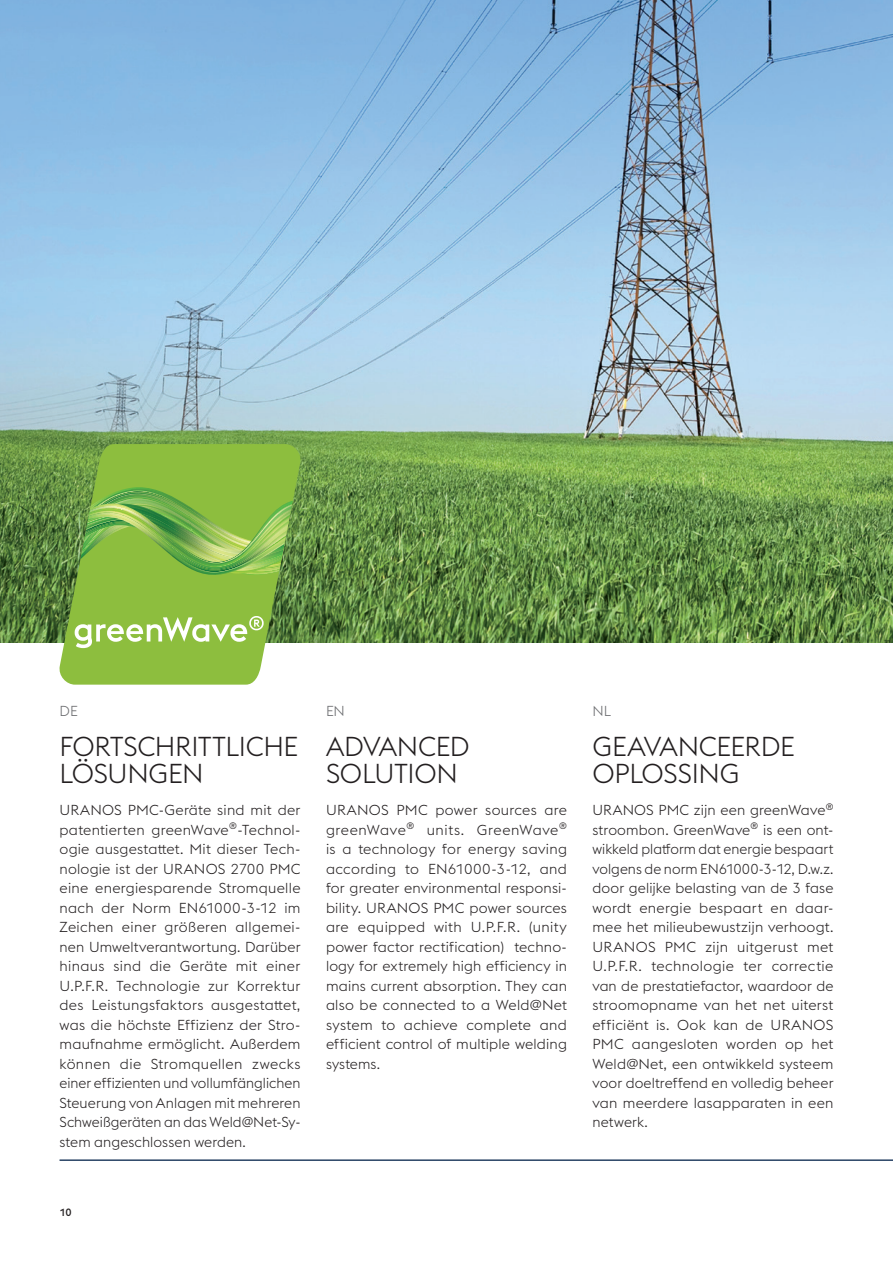
<style>
.page{position:relative;width:893px;height:1263px;background:#fff}
.page>*{position:absolute;margin:0;border:0;box-sizing:border-box;transform-origin:0 0}
.HL-2_single_column{font:300 27px/27px "voestalpine";letter-spacing:-.01em;color:#231f20}
.Copy_9_5_13_DE{font:300 14.25px/19.5px "voestalpine";letter-spacing:.005em;color:#231f20;text-align:justify}
.Copy_9_5_13_NL{font:300 14.25px/19.5px "voestalpine";letter-spacing:.01em;color:#231f20;text-align:justify}
.Copy_9_5_13_EN{font:300 14.25px/19.5px "voestalpine";letter-spacing:.01em;color:#231f20;text-align:justify}
.Language_single_colu{font:300 14.25px "voestalpine";color:#6c6d70}
.t1{font:500 10.5px "voestalpine";color:#231f20}
</style>
<div class="page">
<hr style="left:60px;top:1159px;width:833px;height:2px;background:#284264">
<img style="left:0;top:0;width:893px;height:643px">
<svg style="left:60px;top:444px;width:240px;height:241px;background:#89b549"></svg>
<svg style="left:75px;top:616px;width:189px;height:32px"></svg>
<svg style="left:80px;top:487px;width:213px;height:89px;background:#84b84c"></svg>
<p class="Language_single_colu" style="left:60px;top:703px;width:20px">DE</p>
<p class="HL-2_single_column" style="left:60px;top:733px;width:240px">FORTSCHRITTLICHE<br>LÖSUNGEN</p>
<p class="Copy_9_5_13_DE" style="left:60px;top:800px;width:242px">URANOS PMC-Geräte sind mit der patentierten greenWave<sup>®</sup>-Technol&shy;ogie ausgestattet. Mit dieser Tech&shy;nologie ist der URANOS 2700 PMC eine energiesparende Stromquelle nach der Norm EN61000-3-12 im Zeichen einer größeren allgemei&shy;nen Umweltverantwortung. Darüber hinaus sind die Geräte mit einer U.P.F.R. Technologie zur Korrektur des Leistungsfaktors ausgestattet, was die höchste Effizienz der Stro&shy;maufnahme ermöglicht. Außerdem können die Stromquellen zwecks einer effizienten und vollumfänglichen Steuerung von Anlagen mit mehreren Schweißgeräten an das Weld@Net-Sy&shy;stem angeschlossen werden.</p>
<p class="t1" style="left:60px;top:1206px;width:14px">10</p>
<p class="Language_single_colu" style="left:326px;top:703px;width:20px">EN</p>
<p class="HL-2_single_column" style="left:326px;top:733px;width:145px">ADVANCED<br>SOLUTION</p>
<p class="Copy_9_5_13_EN" style="left:326px;top:800px;width:242px">URANOS PMC power sources are greenWave<sup>®</sup> units. GreenWave<sup>® </sup>is a technology for energy saving according to EN61000-3-12, and for greater environmental responsi&shy;bility. URANOS PMC power sources are equipped with U.P.F.R. (unity power factor rectification) techno&shy;logy for extremely high efficiency in mains current absorption. They can also be connected to a Weld@Net system to achieve complete and efficient control of multiple welding systems.</p>
<p class="Language_single_colu" style="left:592px;top:703px;width:20px">NL</p>
<p class="HL-2_single_column" style="left:592px;top:733px;width:204px">GEAVANCEERDE<br>OPLOSSING</p>
<p class="Copy_9_5_13_NL" style="left:592px;top:800px;width:242px">URANOS PMC zijn een greenWave<sup>® </sup>stroombon. GreenWave<sup>®</sup> is een ont&shy;wikkeld platform dat energie bespaart volgens de norm EN61000-3-12, D.w.z. door gelijke belasting van de 3 fase wordt energie bespaart en daar&shy;mee het milieubewustzijn verhoogt.<br>URANOS PMC zijn uitgerust met U.P.F.R. technologie ter correctie van de prestatiefactor, waardoor de stroomopname van het net uiterst efficiënt is. Ook kan de URANOS PMC aangesloten worden op het Weld@Net, een ontwikkeld systeem voor doeltreffend en volledig beheer van meerdere lasapparaten in een netwerk.</p>
</div>
